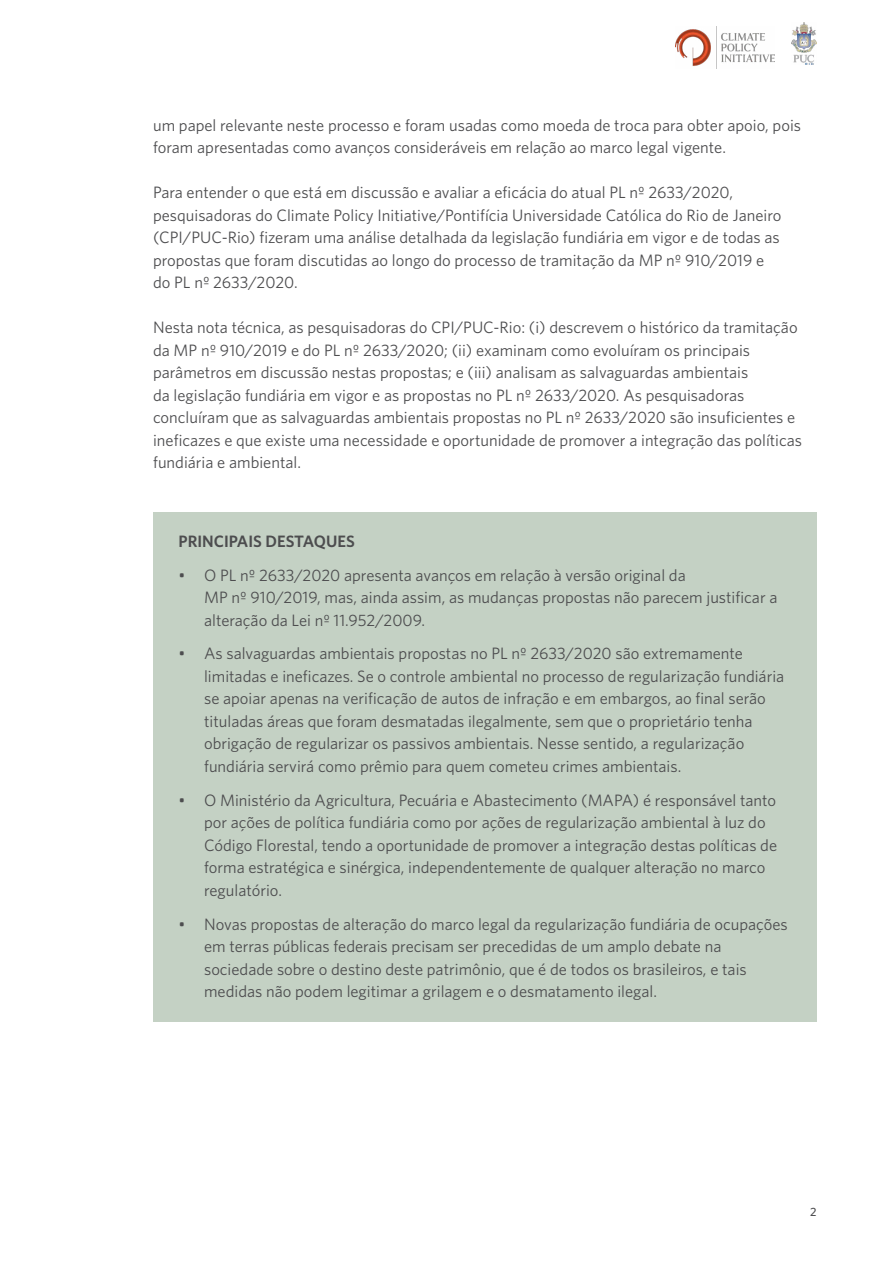
<style>
.page{position:relative;width:893px;height:1263px;background:#fff}
.page>*{position:absolute;margin:0;border:0;box-sizing:border-box;transform-origin:0 0}
.t1{font:16.5px/22.5px "Whitney";color:#4d4d4f}
.t2{font:600 16.5px "Whitney";color:#4d4d4f}
.t3{font:500 12px "Whitney";color:#4d4d4f}
</style>
<div class="page">
<img style="left:792px;top:22px;width:24px;height:43px">
<img style="left:675px;top:27px;width:99px;height:41px">
<div style="left:153px;top:512px;width:663px;height:59px;background:#c4d1c4"></div>
<div style="left:153px;top:546px;width:663px;height:104px;background:#c4d1c4"></div>
<div style="left:153px;top:625px;width:663px;height:171px;background:#c4d1c4"></div>
<div style="left:153px;top:771px;width:663px;height:149px;background:#c4d1c4"></div>
<div style="left:153px;top:895px;width:663px;height:126px;background:#c4d1c4"></div>
<p class="t1" style="left:153px;top:113px;width:649px">um papel relevante neste processo e foram usadas como moeda de troca para obter apoio, pois foram apresentadas como avanços consideráveis em relação ao marco legal vigente.</p>
<p class="t1" style="left:153px;top:181px;width:630px">Para entender o que está em discussão e avaliar a eficácia do atual PL nº 2633/2020, pesquisadoras do Climate Policy Initiative/Pontifícia Universidade Católica do Rio de Janeiro (CPI/PUC-Rio) fizeram uma análise detalhada da legislação fundiária em vigor e de todas as propostas que foram discutidas ao longo do processo de tramitação da MP nº 910/2019 e do PL nº 2633/2020.</p>
<p class="t1" style="left:153px;top:316px;width:650px">Nesta nota técnica, as pesquisadoras do CPI/PUC-Rio: (i) descrevem o histórico da tramitação da MP nº 910/2019 e do PL nº 2633/2020; (ii) examinam como evoluíram os principais parâmetros em discussão nestas propostas; e (iii) analisam as salvaguardas ambientais<br>da legislação fundiária em vigor e as propostas no PL nº 2633/2020. As pesquisadoras concluíram que as salvaguardas ambientais propostas no PL nº 2633/2020 são insuficientes e ineficazes e que existe uma necessidade e oportunidade de promover a integração das políticas fundiária e ambiental.</p>
<p class="t2" style="left:179px;top:530px;width:178px">PRINCIPAIS DESTAQUES</p>
<p class="t1" style="left:204px;top:563px;width:575px;text-indent:-26px">• O PL nº 2633/2020 apresenta avanços em relação à versão original da<br>MP nº 910/2019, mas, ainda assim, as mudanças propostas não parecem justificar a alteração da Lei nº 11.952/2009.</p>
<p class="t1" style="left:204px;top:642px;width:582px;text-indent:-26px">• As salvaguardas ambientais propostas no PL nº 2633/2020 são extremamente limitadas e ineficazes. Se o controle ambiental no processo de regularização fundiária se apoiar apenas na verificação de autos de infração e em embargos, ao final serão tituladas áreas que foram desmatadas ilegalmente, sem que o proprietário tenha obrigação de regularizar os passivos ambientais. Nesse sentido, a regularização fundiária servirá como prêmio para quem cometeu crimes ambientais.</p>
<p class="t1" style="left:204px;top:788px;width:575px;text-indent:-26px">• O Ministério da Agricultura, Pecuária e Abastecimento (MAPA) é responsável tanto por ações de política fundiária como por ações de regularização ambiental à luz do Código Florestal, tendo a oportunidade de promover a integração destas políticas de forma estratégica e sinérgica, independentemente de qualquer alteração no marco regulatório.</p>
<p class="t1" style="left:204px;top:912px;width:585px;text-indent:-26px">• Novas propostas de alteração do marco legal da regularização fundiária de ocupações em terras públicas federais precisam ser precedidas de um amplo debate na sociedade sobre o destino deste patrimônio, que é de todos os brasileiros, e tais medidas não podem legitimar a grilagem e o desmatamento ilegal.</p>
<p class="t3" style="left:810px;top:1204px;width:8px">2</p>
</div>
